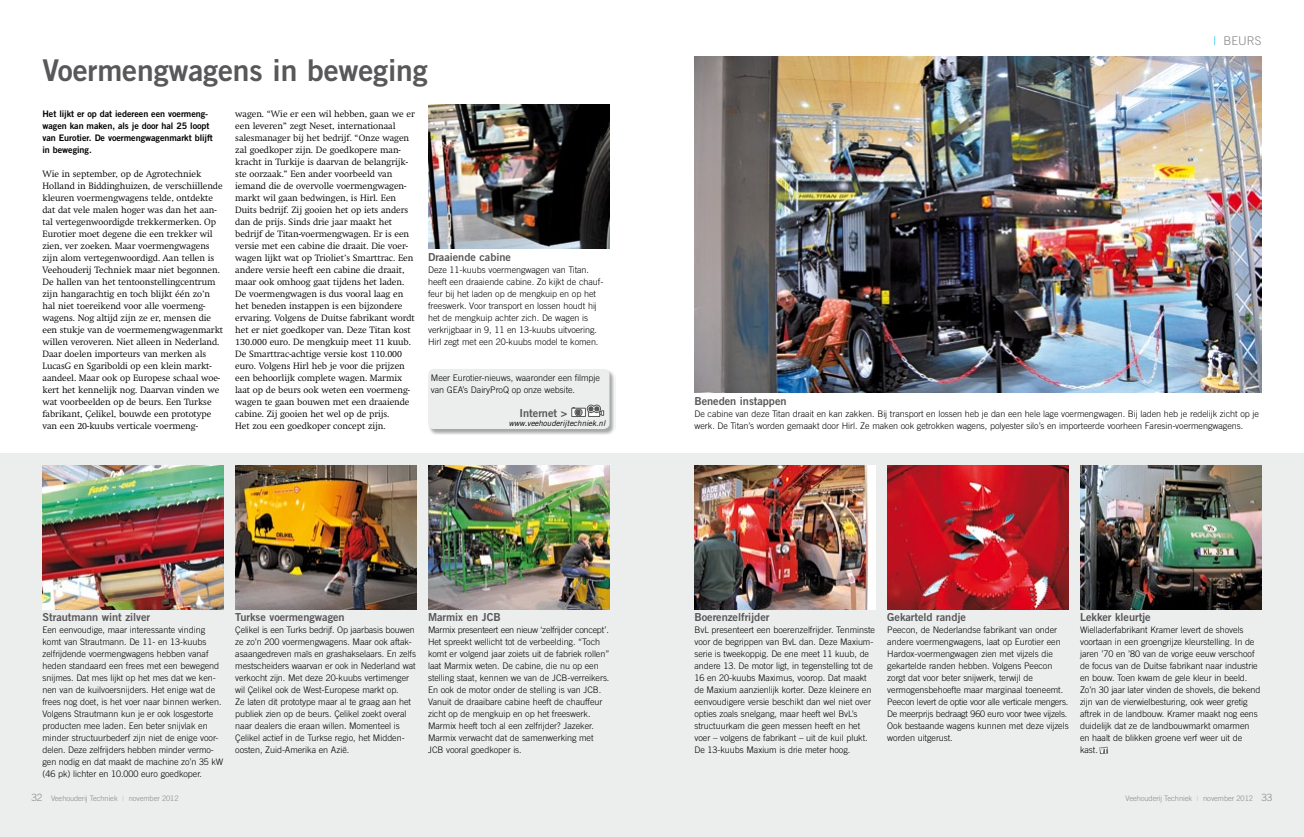
<style>
.page{position:relative;width:1304px;height:837px;background:#fff}
.page>*{position:absolute;margin:0;border:0;box-sizing:border-box;transform-origin:0 0}
.t1{font:30px "Trade Gothic LT Std Bd 2";letter-spacing:-.005em;color:#58585a}
.t2{font:300 12px "Trade Gothic LT Std";color:#87888a}
.t3{font:11px "Trade Gothic LT Std Bd 2";letter-spacing:-.005em;color:#58585a}
.t4{font:300 9px/12px "Trade Gothic LT Std";letter-spacing:-.005em;color:#000}
.t5{font:300 9px/12px "Swift";letter-spacing:-.005em;color:#000}
.t6{font:9px/12px "Trade Gothic LT Std Bd 2";letter-spacing:-.005em;color:#000}
.t7{font:italic 8px "Trade Gothic LT Std";letter-spacing:-.005em;color:#000}
.t8{font:300 7.5px "Trade Gothic LT Std";letter-spacing:-.01em;color:#87888a}
.s1{font-size:10px}
.s2{font-weight:400;color:#9dd8f3}
.s3{color:#1bbbea}
</style>
<div class="page">
<div style="left:0;top:453px;width:1304px;height:383px;background:#eceded"></div>
<img style="left:43px;top:465px;width:181px;height:144px">
<img style="left:235px;top:465px;width:182px;height:144px">
<img style="left:428px;top:465px;width:181px;height:144px">
<img style="left:887px;top:465px;width:182px;height:144px">
<img style="left:1080px;top:465px;width:181px;height:144px">
<img style="left:694px;top:465px;width:182px;height:144px">
<img style="left:694px;top:57px;width:567px;height:336px">
<svg style="left:1099px;top:746px;width:9px;height:7px"></svg>
<img style="left:428px;top:105px;width:181px;height:144px">
<img style="left:429px;top:369px;width:186px;height:66px">
<div style="left:428px;top:369px;width:181px;height:60px;background:#eceded;border-radius:6px"></div>
<div style="left:588px;top:409px;width:12px;height:7px;border:1px solid #58585a"></div>
<div style="left:572px;top:408px;width:14px;height:8px;border:1px solid #58585a"></div>
<div style="left:575px;top:408px;width:7px;height:8px;border:1px solid #58585a;border-radius:50%"></div>
<svg style="left:573px;top:404px;width:31px;height:11px"></svg>
<h1 class="t1" style="left:43px;top:51px;width:387px">Voermengwagens in beweging</h1>
<p class="t6" style="left:43px;top:107px;width:172px">Het lijkt er op dat iedereen een voermeng&shy;wagen kan maken, als je door hal 25 loopt van Eurotier. De voermengwagenmarkt blijft in beweging.</p>
<p class="t5" style="left:43px;top:168px;width:182px">Wie in september, op de Agrotechniek Holland in Biddinghuizen, de verschiillende kleuren voermengwagens telde, ontdekte dat dat vele malen hoger was dan het aan&shy;tal vertegenwoordigde trekkermerken. Op Eurotier moet degene die een trekker wil zien, ver zoeken. Maar voermengwagens zijn alom vertegenwoordigd. Aan tellen is Veehouderij Techniek maar niet begonnen.<br>De hallen van het tentoonstellingcentrum zijn hangarachtig en toch blijkt één zo’n hal niet toereikend voor alle voermeng&shy;wagens. Nog altijd zijn ze er, mensen die een stukje van de voermemengwagenmarkt willen veroveren. Niet alleen in Nederland.<br>Daar doelen importeurs van merken als LucasG en Sgariboldi op een klein markt&shy;aandeel. Maar ook op Europese schaal woe&shy;kert het kennelijk nog. Daarvan vinden we wat voorbeelden op de beurs. Een Turkse fabrikant, Çelikel, bouwde een prototype van een 20-kuubs verticale voermeng-</p>
<p class="t5" style="left:235px;top:107px;width:181px">wagen. “Wie er een wil hebben, gaan we er een leveren” zegt Neset, internationaal salesmanager bij het bedrijf. “Onze wagen zal goedkoper zijn. De goedkopere man&shy;kracht in Turkije is daarvan de belangrijk&shy;ste oorzaak.” Een ander voorbeeld van iemand die de overvolle voermengwagen&shy;markt wil gaan bedwingen, is Hirl. Een Duits bedrijf. Zij gooien het op iets anders dan de prijs. Sinds drie jaar maakt het bedrijf de Titan-voermengwagen. Er is een versie met een cabine die draait. Die voer&shy;wagen lijkt wat op Trioliet’s Smarttrac. Een andere versie heeft een cabine die draait, maar ook omhoog gaat tijdens het laden.<br>De voermengwagen is dus vooral laag en het beneden instappen is een bijzondere ervaring. Volgens de Duitse fabrikant wordt het er niet goedkoper van. Deze Titan kost 130.000 euro. De mengkuip meet 11 kuub.<br>De Smarttrac-achtige versie kost 110.000 euro. Volgens Hirl heb je voor die prijzen een behoorlijk complete wagen. Marmix laat op de beurs ook weten een voermeng&shy;wagen te gaan bouwen met een draaiende cabine. Zij gooien het wel op de prijs.<br>Het zou een goedkoper concept zijn.</p>
<p class="t3" style="left:428px;top:250px;width:84px">Draaiende cabine</p>
<p class="t4" style="left:428px;top:263px;width:177px">Deze 11-kuubs voermengwagen van Titan. heeft een draaiende cabine. Zo kijkt de chauf&shy;feur bij het laden op de mengkuip en op het freeswerk. Voor transport en lossen houdt hij het de mengkuip achter zich. De wagen is verkrijg baar in 9, 11 en 13-kuubs uitvoering.<br>Hirl zegt met een 20-kuubs model te komen.</p>
<p class="t4" style="left:431px;top:371px;width:171px">Meer Eurotier-nieuws, waaronder een filmpje van GEA’s DairyProQ op onze website.</p>
<p class="t3" style="left:520px;top:406px;width:49px">Internet &gt;</p>
<p class="t7" style="left:509px;top:418px;width:98px">www.veehouderijtechniek.nl</p>
<p class="t3" style="left:43px;top:610px;width:109px">Strautmann wint zilver</p>
<p class="t4" style="left:43px;top:623px;width:182px">Een eenvoudige, maar interessante vinding komt van strautmann. De 11- en 13-kuubs zelfrijdende voermengwagens hebben vanaf heden standaard een frees met een bewegend snijmes. Dat mes lijkt op het mes dat we ken&shy;nen van de kuilvoersnijders. Het enige wat de frees nog doet, is het voer naar binnen werken.<br>Volgens strautmann kun je er ook losgestorte producten mee laden. Een beter snijvlak en minder structuurbederf zijn niet de enige voor&shy;delen. Deze zelfrijders hebben minder vermo&shy;gen nodig en dat maakt de machine zo’n 35 kW (46 pk) lichter en 10.000 euro goedkoper.</p>
<p class="t8" style="left:31px;top:793px;width:149px"><span class="s1">32</span> Veehouderij Techniek <span class="s2">l</span> november 2012</p>
<p class="t3" style="left:235px;top:610px;width:111px">Turkse voermengwagen</p>
<p class="t4" style="left:235px;top:623px;width:182px">Çelikel is een Turks bedrijf. Op jaarbasis bouwen ze zo’n 200 voermengwagens. Maar ook aftak&shy;asaangedreven maïs en grashakselaars. En zelfs mestscheiders waarvan er ook in Nederland wat verkocht zijn. Met deze 20-kuubs vertimenger wil Çelikel ook de West-Europese markt op.<br>Ze laten dit prototype maar al te graag aan het publiek zien op de beurs. Çelikel zoekt overal naar dealers die eraan willen. Momenteel is Çelikel actief in de Turkse regio, het Midden&shy;oosten, Zuid-Amerika en Azië.</p>
<p class="t3" style="left:428px;top:610px;width:74px">Marmix en JCB</p>
<p class="t4" style="left:428px;top:623px;width:183px">Marmix presenteert een nieuw ‘zelfrijder concept’.<br>Het spreekt wellicht tot de verbeelding. “Toch komt er volgend jaar zoiets uit de fabriek rollen” laat Marmix weten. De cabine, die nu op een stelling staat, kennen we van de JCB-verreikers.<br>En ook de motor onder de stelling is van JCB.<br>Vanuit de draaibare cabine heeft de chauffeur zicht op de mengkuip en op het freeswerk.<br>Marmix heeft toch al een zelfrijder? Jazeker.<br>Marmix verwacht dat de samenwerking met JCB vooral goedkoper is.</p>
<h2 class="t2" style="left:1213px;top:33px;width:50px"><span class="s3">|</span> BEurs</h2>
<p class="t3" style="left:694px;top:394px;width:94px">Beneden instappen</p>
<p class="t4" style="left:694px;top:407px;width:566px">De cabine van deze Titan draait en kan zakken. Bij transport en lossen heb je dan een hele lage voermengwagen. Bij laden heb je redelijk zicht op je werk. De Titan’s worden gemaakt door Hirl. Ze maken ook getrokken wagens, polyester silo’s en importeerde voorheen Faresin-voermengwagens.</p>
<p class="t3" style="left:694px;top:610px;width:76px">Boerenzelfrijder</p>
<p class="t4" style="left:694px;top:623px;width:182px">BvL presenteert een boerenzelfrijder. Tenminste voor de begrippen van BvL dan. Deze Maxium&shy;serie is tweekoppig. De ene meet 11 kuub, de andere 13. De motor ligt, in tegenstelling tot de 16 en 20-kuubs Maximus, voorop. Dat maakt de Maxium aanzienlijk korter. Deze kleinere en eenvoudigere versie beschikt dan wel niet over opties zoals snelgang, maar heeft wel BvL’s structuurkam die geen messen heeft en het voer – volgens de fabrikant – uit de kuil plukt.<br>De 13-kuubs Maxium is drie meter hoog.</p>
<p class="t3" style="left:887px;top:610px;width:80px">Gekarteld randje</p>
<p class="t4" style="left:887px;top:623px;width:183px">Peecon, de Nederlandse fabrikant van onder andere voermengwagens, laat op Eurotier een Hardox-voermengwagen zien met vijzels die gekartelde randen hebben. Volgens Peecon zorgt dat voor beter snijwerk, terwijl de vermogens behoefte maar marginaal toeneemt.<br>Peecon levert de optie voor alle verticale mengers.<br>De meerprijs bedraagt 960 euro voor twee vijzels.<br>Ook bestaande wagens kunnen met deze vijzels worden uitgerust.</p>
<p class="t3" style="left:1080px;top:610px;width:72px">Lekker kleurtje</p>
<p class="t4" style="left:1080px;top:623px;width:182px">Wielladerfabrikant Kramer levert de shovels voortaan in een groengrijze kleurstelling. In de jaren ’70 en ’80 van de vorige eeuw verschoof de focus van de Duitse fabrikant naar industrie en bouw. Toen kwam de gele kleur in beeld.<br>Zo’n 30 jaar later vinden de shovels, die bekend zijn van de vierwielbesturing, ook weer gretig aftrek in de landbouw. Kramer maakt nog eens duidelijk dat ze de landbouwmarkt omarmen en haalt de blikken groene verf weer uit de kast.</p>
<p class="t8" style="left:1125px;top:793px;width:149px">Veehouderij Techniek <span class="s2">l</span> november 2012 <span class="s1">33</span></p>
</div>
